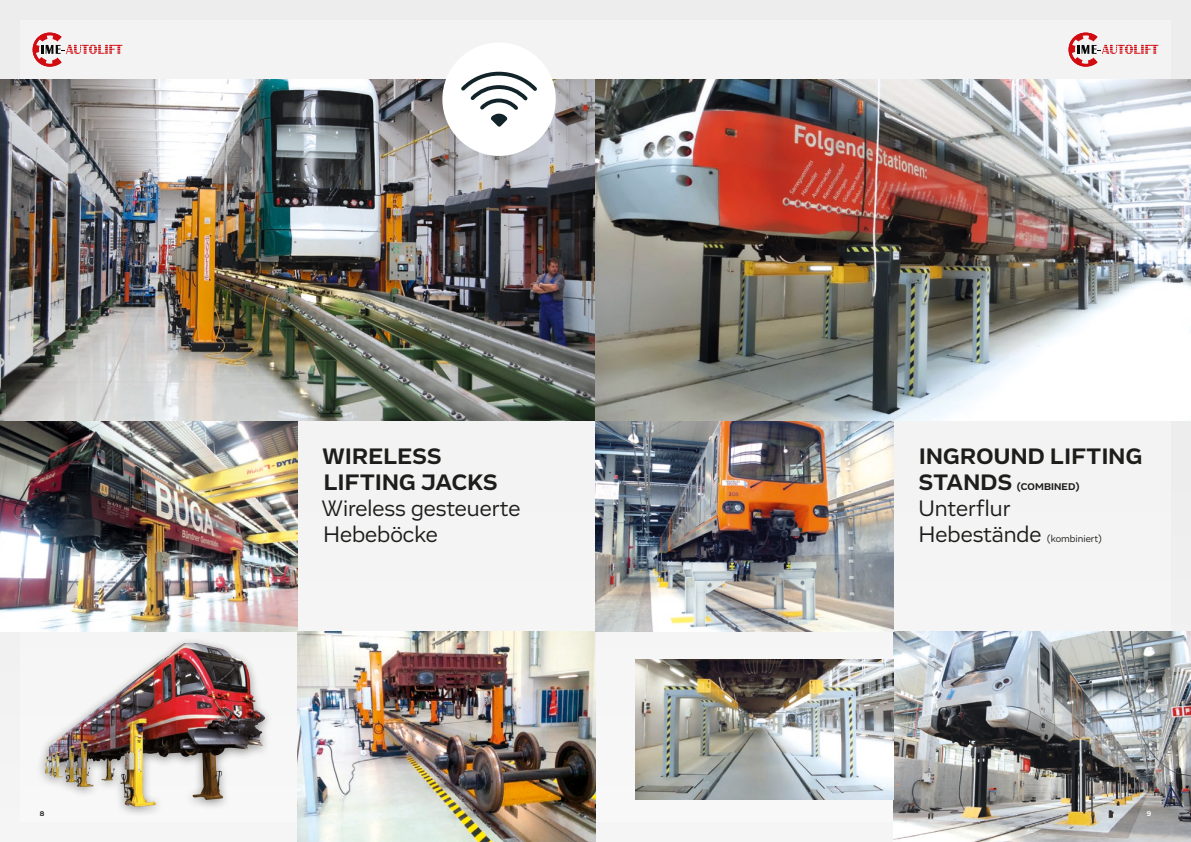
<style>
.page{position:relative;width:1191px;height:842px;background:#fff}
.page>*{position:absolute;margin:0;border:0;box-sizing:border-box;transform-origin:0 0}
.t1{font:23px/26px "Vito";color:#1d1d1b}
.t2{font:700 23px/26px "Vito";letter-spacing:.015em;color:#1d1d1b}
.t3{font:10px "Vito";color:#1d1d1b}
.t4{font:700 10px "Vito";letter-spacing:.015em;color:#1d1d1b}
.t5{font:700 7px "Vito";color:#1d1d1b}
.t6{font:700 7px "Vito";color:#fff}
</style>
<div class="page">
<div style="left:0;top:0;width:1191px;height:444px;background:#f3f3f3"></div>
<div style="left:0;top:444px;width:1191px;height:398px;background:#f4f4f4"></div>
<svg style="left:33px;top:33px;width:89px;height:34px"></svg>
<svg style="left:1068px;top:33px;width:90px;height:34px"></svg>
<img style="left:893px;top:631px;width:298px;height:211px">
<img style="left:0;top:79px;width:595px;height:342px">
<div style="left:442px;top:43px;width:114px;height:113px;background:#fff;border-radius:50%"></div>
<svg style="left:461px;top:71px;width:76px;height:56px"></svg>
<img style="left:595px;top:79px;width:596px;height:342px">
<img style="left:298px;top:631px;width:297px;height:211px">
<img style="left:0;top:421px;width:298px;height:210px">
<img style="left:635px;top:659px;width:258px;height:140px">
<img style="left:595px;top:421px;width:298px;height:210px">
<img style="left:41px;top:644px;width:227px;height:169px">
<p class="t2" style="left:323px;top:443px;width:176px">WIRELESS<br>LIFTING JACKS</p>
<p class="t1" style="left:321px;top:495px;width:200px">Wireless gesteuerte<br>Hebeböcke</p>
<p class="t2" style="left:919px;top:443px;width:225px">INGROUND LIFTING<br>STANDS</p>
<p class="t4" style="left:1016px;top:480px;width:64px">(COMBINED)</p>
<p class="t1" style="left:918px;top:495px;width:125px">Unterflur<br>Hebestände</p>
<p class="t3" style="left:1046px;top:532px;width:57px">(kombiniert)</p>
<p class="t5" style="left:40px;top:809px;width:6px">8</p>
<p class="t6" style="left:1146px;top:809px;width:6px">9</p>
</div>
